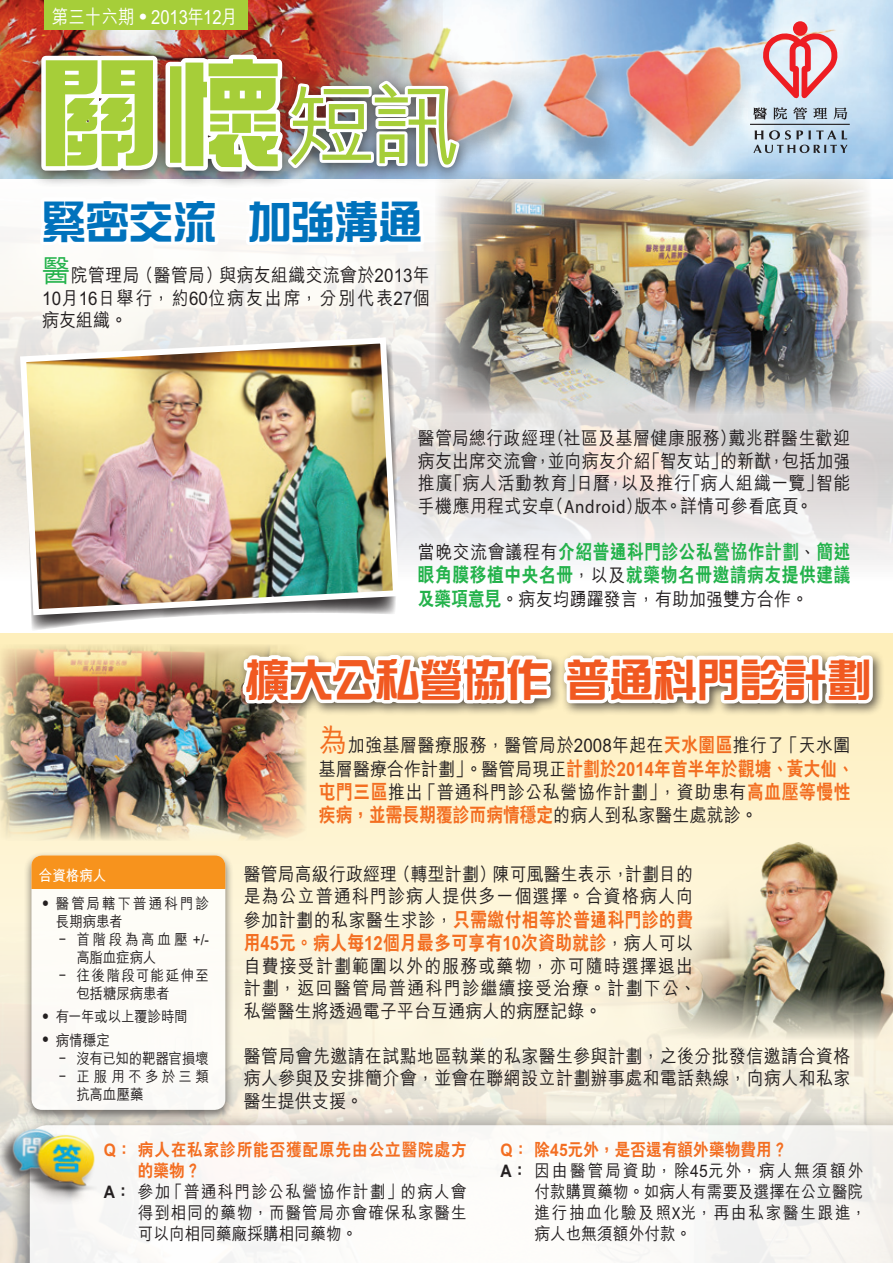
<style>
.page{position:relative;width:893px;height:1263px;background:#fff}
.page>*{position:absolute;margin:0;border:0;box-sizing:border-box;transform-origin:0 0}
.t1{font:700 120px "CJ Ngai HK";color:#a6ce39}
.t2{font:45px "DF Zong Yi HK W7";letter-spacing:-.03em;color:#f15921}
.t3{font:45px "DF Zong Yi HK W7";letter-spacing:-.03em;color:#0072bc}
.t4{font:800 19.5px/23.4px "C Hei 2 HK";letter-spacing:.015em;color:#f36e21;scale:.85 1}
.t5{font:800 19.5px/23.4px "C Hei 2 HK";letter-spacing:.045em;color:#23b24b;scale:.85 1}
.t6{font:500 19.5px "M Hei HK";color:#fff;scale:.85 1}
.t7{font:500 18.75px/22.5px "M Hei HK";letter-spacing:.03em;color:#231f20;text-align:justify;scale:.9 1}
.t8{font:500 18.75px/22.5px "M Hei HK";letter-spacing:.07em;color:#231f20;scale:.9 1}
.t9{font:500 18.75px "M Hei HK";letter-spacing:.01em;color:#231f20;scale:.9 1}
.t10{font:500 17.25px/21px "M Hei HK";letter-spacing:.025em;color:#231f20;scale:.9 1}
.t11{font:500 17.25px/21px "M Hei HK";letter-spacing:.065em;color:#231f20;text-align:justify;scale:.9 1}
.t12{font:800 17.25px/21px "C Hei 2 HK";letter-spacing:.06em;color:#f36e21;scale:.9 1}
.t13{font:800 17.25px "C Hei 2 HK";letter-spacing:.01em;color:#f36e21;scale:.9 1}
.t14{font:500 15px "M Hei HK";letter-spacing:-.015em;color:#231f20;scale:.9 1}
.t15{font:500 15px/18px "M Hei HK";letter-spacing:.185em;color:#231f20;scale:.9 1}
.t16{font:500 15px/18px "M Hei HK";letter-spacing:.075em;color:#231f20;scale:.9 1}
.t17{font:500 15px/18px "M Hei HK";letter-spacing:.15em;color:#231f20;scale:.9 1}
.t18{font:500 15px/18px "M Hei HK";letter-spacing:.245em;color:#231f20;scale:.9 1}
.t19{font:700 15px "M Hei HK";color:#fff;scale:.9 1}
.t20{font:500 15px "M Hei HK";letter-spacing:.005em;color:#231f20;scale:.9 1}
.s1{font-size:16.5px}
.s2{font-family:"M Hei HK";font-weight:500;font-size:88.5px}
.s3{font-size:31.5px;color:#23b24b}
.s4{font-family:"Myriad Pro";font-weight:400}
.s5{font-family:"M Hei HK";font-weight:500;font-size:18.75px;color:#231f20}
.s6{font-family:"C Hei 2 HK";font-weight:800;font-size:19.5px;color:#23b24b}
.s7{font-family:"Myriad Pro";font-weight:600}
.s8{font-size:31.5px;color:#f36e21}
.s9{font-family:"C Hei 2 HK";font-weight:800;font-size:19.5px;color:#f36e21}
.s10{font-family:"C Hei 2 HK";font-weight:800}
</style>
<div class="page">
<img style="left:19px;top:325px;width:874px;height:240px">
<img style="left:181px;top:0;width:712px;height:346px">
<img style="left:0;top:0;width:443px;height:179px">
<img style="left:608px;top:842px;width:285px;height:198px">
<div style="left:0;top:210px;width:19px;height:477px;background:#231f20;opacity:.75"></div>
<svg style="left:31px;top:618px;width:119px;height:12px"></svg>
<img style="left:17px;top:334px;width:385px;height:284px">
<div style="left:44px;top:0;width:203px;height:30px;background:#a6ce39"></div>
<div style="left:27px;top:44px;width:445px;height:144px;background:#231f20;opacity:.8"></div>
<img style="left:37px;top:50px;width:426px;height:126px">
<svg style="left:750px;top:107px;width:100px;height:46px;background:#a6b8c7"></svg>
<div style="left:793px;top:21px;width:14px;height:15px;background:#ee1d23;border-radius:50%"></div>
<svg style="left:762px;top:31px;width:76px;height:67px;background:#e3a3ab"></svg>
<svg style="left:18px;top:193px;width:204px;height:58px"></svg>
<svg style="left:242px;top:191px;width:188px;height:58px"></svg>
<img style="left:0;top:644px;width:239px;height:196px">
<img style="left:435px;top:171px;width:437px;height:243px">
<div style="left:11px;top:1111px;width:882px;height:152px;background:#231f20;opacity:.75"></div>
<svg style="left:30px;top:1125px;width:863px;height:138px"></svg>
<div style="left:0;top:1127px;width:95px;height:79px;background:#231f20;opacity:.7"></div>
<img style="left:10px;top:1122px;width:91px;height:73px">
<div style="left:23px;top:851px;width:211px;height:271px;background:#231f20;opacity:.75"></div>
<div style="left:31px;top:855px;width:194px;height:255px;background:#fdfcf7;border-radius:11px"></div>
<div style="left:31px;top:855px;width:194px;height:33px;background:#f7931d"></div>
<svg style="left:239px;top:485px;width:637px;height:522px"></svg>
<p class="t6" style="left:52px;top:3px;width:220px">第三十六期<span class="s1">•</span>2013年12月</p>
<h1 class="t1" style="left:39px;top:34px;width:422px">關懷<span class="s2">短訊</span></h1>
<h2 class="t3" style="left:41px;top:197px;width:383px">緊密交流 加強溝通</h2>
<p class="t7" style="left:42px;top:263px;width:432px"><span class="s3">醫</span>院管理局（醫管局）與病友組織交流會於2013年10月16日舉行，約60位病友出席，分別代表27個病友組織。</p>
<p class="t7" style="left:418px;top:426px;width:482px">醫管局總行政經理（社區及基層健康服務）戴兆群醫生歡迎病友出席交流會，並向病友介紹「智友站」的新猷，包括加强推廣「病人活動教育」日曆，以及推行「病人組織一覽」智能手機應用程式安卓（<span class="s4">Android</span>）版本。詳情可參看底頁。</p>
<p class="t5" style="left:418px;top:540px;width:510px"><span class="s5">當晚交流會議程有</span>介紹普通科門診公私營協作計劃<span class="s5">、</span>簡述眼角膜移植中央名冊<span class="s5">，以及</span>就藥物名冊邀請病友提供建議</p>
<p class="t9" style="left:418px;top:585px;width:435px"><span class="s6">及藥項意見</span>。病友均踴躍發言，有助加强雙方合作。</p>
<h2 class="t2" style="left:245px;top:655px;width:628px">擴大公私營協作 普通科門診計劃</h2>
<p class="t19" style="left:39px;top:865px;width:76px">合資格病人</p>
<p class="t17" style="left:56px;top:894px;width:172px;text-indent:-17px">• 醫管局轄下普通科門診長期病患者</p>
<p class="t15" style="left:76px;top:930px;width:149px;text-indent:-17px"><span class="s7">–</span> 首階段為高血壓 +/-高脂血症病人</p>
<p class="t16" style="left:76px;top:966px;width:149px;text-indent:-17px"><span class="s7">–</span> 往後階段可能延伸至包括糖尿病患者</p>
<p class="t14" style="left:39px;top:1006px;width:167px">• 有一年或以上覆診時間</p>
<p class="t20" style="left:39px;top:1029px;width:81px">• 病情穩定</p>
<p class="t14" style="left:59px;top:1047px;width:168px"><span class="s7">–</span> 沒有已知的靶器官損壞</p>
<p class="t18" style="left:76px;top:1066px;width:149px;text-indent:-17px"><span class="s7">–</span> 正服用不多於三類抗高血壓藥</p>
<p class="t7" style="left:319px;top:733px;width:592px"><span class="s8">為</span>加強基層醫療服務，醫管局於2008年起在<span class="s9">天水圍區</span>推行了「天水圍</p>
<p class="t4" style="left:319px;top:757px;width:631px"><span class="s5">基層醫療合作計劃」。醫管局現正</span>計劃於2014年首半年於觀塘、黃大仙、</p>
<p class="t7" style="left:319px;top:779px;width:592px"><span class="s9">屯門三區</span>推出「普通科門診公私營協作計劃」，資助患有<span class="s9">高血壓等慢性</span></p>
<p class="t4" style="left:319px;top:804px;width:518px">疾病，並需長期覆診而病情穩定<span class="s5">的病人到私家醫生處就診。</span></p>
<p class="t8" style="left:244px;top:861px;width:501px">醫管局高級行政經理（轉型計劃）陳可風醫生表示，計劃目的是為公立普通科門診病人提供多一個選擇。合資格病人向</p>
<p class="t4" style="left:244px;top:908px;width:530px"><span class="s5">參加計劃的私家醫生求診，</span>只需繳付相等於普通科門診的費用45元。病人每12個月最多可享有10次資助就診<span class="s5">，病人可以</span></p>
<p class="t8" style="left:244px;top:953px;width:504px">自費接受計劃範圍以外的服務或藥物，亦可隨時選擇退出計劃，返回醫管局普通科門診繼續接受治療。計劃下公、私營醫生將透過電子平台互通病人的病歷記錄。</p>
<p class="t7" style="left:244px;top:1043px;width:676px">醫管局會先邀請在試點地區執業的私家醫生參與計劃，之後分批發信邀請合資格病人參與及安排簡介會，並會在聯網設立計劃辦事處和電話熱線，向病人和私家醫生提供支援。</p>
<p class="t12" style="left:138px;top:1139px;width:367px;text-indent:-34px">Q：病人在私家診所能否獲配原先由公立醫院處方的藥物？</p>
<p class="t11" style="left:138px;top:1180px;width:367px;text-indent:-34px"><span class="s10">A：</span> 參加「普通科門診公私營協作計劃」的病人會得到相同的藥物，而醫管局亦會確保私家醫生可以向相同藥廠採購相同藥物。</p>
<p class="t13" style="left:501px;top:1138px;width:320px">Q：除45元外，是否還有額外藥物費用？</p>
<p class="t10" style="left:535px;top:1159px;width:370px;text-indent:-34px"><span class="s10">A：</span> 因由醫管局資助，除45元外，病人無須額外付款購買藥物。如病人有需要及選擇在公立醫院進行抽血化驗及照<span class="s4">X</span>光，再由私家醫生跟進，病人也無須額外付款。</p>
</div>
